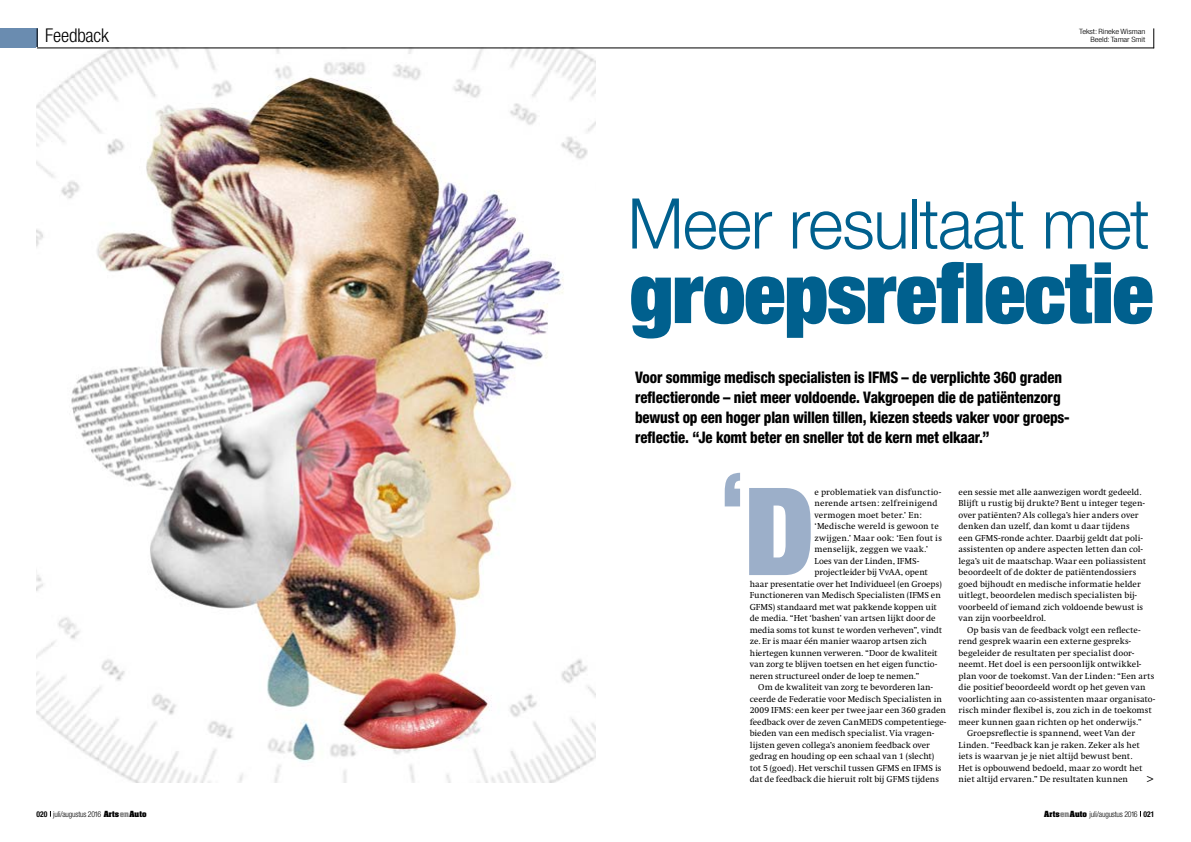
<style>
.page{position:relative;width:1191px;height:842px;background:#fff}
.page>*{position:absolute;margin:0;border:0;box-sizing:border-box;transform-origin:0 0}
.t1{font:900 expanded 121.9px "Helvetica Neue";color:#9cafc9}
.t2{font:900 expanded 84px "Helvetica Neue";letter-spacing:-.005em;color:#00608e}
.t3{font:300 70px "Helvetica Neue";letter-spacing:-.02em;color:#00608e;scale:.96 1}
.t4{font:300 condensed 19px "Helvetica Neue";letter-spacing:-.01em;color:#000}
.t5{font:800 condensed 16px/20px "Helvetica Neue";letter-spacing:-.01em;color:#000;scale:.92 1}
.t6{font:12px "Helvetica Neue";color:#000}
.t7{font:9px/11.5px "AA Swift";letter-spacing:.005em;color:#000}
.t8{font:9px "AA Swift";letter-spacing:-.015em;color:#000}
.t9{font:300 condensed 8px "Helvetica Neue";letter-spacing:-.02em;color:#000}
.t10{font:300 condensed 7.3px/8.3px "Helvetica Neue";letter-spacing:-.01em;color:#000;text-align:right;scale:1.21 1}
.s1{font-weight:700}
.s2{font-family:"Aachen";font-weight:700;font-stretch:normal;font-size:7.2px}
.s3{font-family:"Aachen";font-weight:700;font-stretch:normal;font-size:7.2px;color:#878787}
</style>
<div class="page">
<div style="left:0;top:28px;width:37px;height:20px;background:#6a8cb0"></div>
<svg style="left:37px;top:28px;width:1px;height:20px"></svg>
<svg style="left:1153px;top:28px;width:1px;height:20px"></svg>
<img style="left:37px;top:49px;width:558px;height:733px">
<hr style="left:37px;top:48px;width:1117px;height:1px;background:#000">
<h3 class="t4" style="left:45px;top:24px;width:65px">Feedback</h3>
<p class="t10" style="left:1079px;top:27px;width:56px">Tekst: Rineke Wisman<br>Beeld: Tamar Smit</p>
<h3 class="t3" style="left:627px;top:181px;width:545px">Meer resultaat met</h3>
<h2 class="t2" style="left:629px;top:239px;width:525px">groepsreflectie</h2>
<p class="t5" style="left:635px;top:367px;width:474px">Voor sommige medisch specialisten is IFMS – de verplichte 360 graden reflectieronde – niet meer voldoende. Vakgroepen die de patiëntenzorg bewust op een hoger plan willen tillen, kiezen steeds vaker voor groeps&shy;reflectie. “Je komt beter en sneller tot de kern met elkaar.”</p>
<h1 class="t1" style="left:721px;top:454px;width:95px">D<sup>‘</sup></h1>
<p class="t7" style="left:814px;top:486px;width:128px">e problematiek van disfunctio-</p>
<p class="t7" style="left:814px;top:497px;width:124px">nerende artsen: zelfreinigend</p>
<p class="t7" style="left:814px;top:509px;width:109px">vermogen moet beter.’ En:</p>
<p class="t7" style="left:814px;top:520px;width:126px">‘Medische wereld is gewoon te</p>
<p class="t7" style="left:814px;top:532px;width:129px">zwijgen.’ Maar ook: ‘Een fout is</p>
<p class="t7" style="left:814px;top:544px;width:115px">menselijk, zeggen we vaak.’</p>
<p class="t7" style="left:814px;top:555px;width:106px">Loes van der Linden, IFMS-</p>
<p class="t8" style="left:814px;top:567px;width:115px">projectleider bij VvAA, opent</p>
<p class="t7" style="left:750px;top:578px;width:193px">haar presentatie over het Individueel (en Groeps)</p>
<p class="t7" style="left:750px;top:590px;width:192px">Functioneren van Medisch Specialisten (IFMS en</p>
<p class="t7" style="left:750px;top:601px;width:189px">GFMS) standaard met wat pakkende koppen uit</p>
<p class="t7" style="left:750px;top:613px;width:187px">de media. “Het ‘bashen’ van artsen lijkt door de</p>
<p class="t7" style="left:750px;top:624px;width:194px">media soms tot kunst te worden verheven”, vindt</p>
<p class="t7" style="left:750px;top:636px;width:179px">ze. Er is maar één manier waarop artsen zich</p>
<p class="t7" style="left:750px;top:647px;width:189px">hiertegen kunnen verweren. “Door de kwaliteit</p>
<p class="t7" style="left:750px;top:659px;width:189px">van zorg te blijven toetsen en het eigen functio-</p>
<p class="t7" style="left:750px;top:670px;width:171px">neren structureel onder de loep te nemen.”</p>
<p class="t7" style="left:758px;top:682px;width:176px">Om de kwaliteit van zorg te bevorderen lan-</p>
<p class="t7" style="left:750px;top:693px;width:194px">ceerde de Federatie voor Medisch Specialisten in</p>
<p class="t7" style="left:750px;top:705px;width:198px">2009 IFMS: een keer per twee jaar een 360 graden</p>
<p class="t7" style="left:750px;top:716px;width:198px">feedback over de zeven CanMEDS competentiege-</p>
<p class="t7" style="left:750px;top:728px;width:186px">bieden van een medisch specialist. Via vragen-</p>
<p class="t7" style="left:750px;top:739px;width:182px">lijsten geven collega’s anoniem feedback over</p>
<p class="t7" style="left:750px;top:751px;width:186px">gedrag en houding op een schaal van 1 (slecht)</p>
<p class="t7" style="left:750px;top:762px;width:193px">tot 5 (goed). Het verschil tussen GFMS en IFMS is</p>
<p class="t7" style="left:750px;top:774px;width:191px">dat de feedback die hieruit rolt bij GFMS tijdens</p>
<p class="t7" style="left:958px;top:486px;width:189px">een sessie met alle aanwezigen wordt gedeeld.<br>Blijft u rustig bij drukte? Bent u integer tegen&shy;over patiënten? Als collega’s hier anders over denken dan uzelf, dan komt u daar tijdens een GFMS-ronde achter. Daarbij geldt dat poli&shy;assistenten op andere aspecten letten dan col&shy;lega’s uit de maatschap. Waar een poliassistent beoordeelt of de dokter de patiëntendossiers goed bijhoudt en medische informatie helder uitlegt, beoordelen medisch specialisten bij&shy;voorbeeld of iemand zich voldoende bewust is van zijn voorbeeldrol.</p>
<p class="t7" style="left:967px;top:624px;width:175px">Op basis van de feedback volgt een reflecte-</p>
<p class="t7" style="left:958px;top:636px;width:174px">rend gesprek waarin een externe gespreks-</p>
<p class="t7" style="left:958px;top:647px;width:177px">begeleider de resultaten per specialist door-</p>
<p class="t7" style="left:958px;top:659px;width:184px">neemt. Het doel is een persoonlijk ontwikkel-</p>
<p class="t7" style="left:958px;top:670px;width:197px">plan voor de toekomst. Van der Linden: “Een arts</p>
<p class="t7" style="left:958px;top:682px;width:189px">die positief beoordeeld wordt op het geven van</p>
<p class="t7" style="left:958px;top:693px;width:198px">voorlichting aan co-assistenten maar organisato-</p>
<p class="t7" style="left:958px;top:705px;width:195px">risch minder flexibel is, zou zich in de toekomst</p>
<p class="t7" style="left:958px;top:716px;width:185px">meer kunnen gaan richten op het onderwijs.”</p>
<p class="t7" style="left:967px;top:728px;width:169px">Groepsreflectie is spannend, weet Van der</p>
<p class="t7" style="left:958px;top:739px;width:183px">Linden. “Feedback kan je raken. Zeker als het</p>
<p class="t7" style="left:958px;top:751px;width:175px">iets is waarvan je je niet altijd bewust bent.</p>
<p class="t7" style="left:958px;top:762px;width:185px">Het is opbouwend bedoeld, maar zo wordt het</p>
<p class="t7" style="left:958px;top:774px;width:171px">niet altijd ervaren.” De resultaten kunnen</p>
<h3 class="t6" style="left:1153px;top:787px;width:9px;rotate:-180deg">&lt;</h3>
<p class="t9" style="left:37px;top:809px;width:111px"><span class="s1">020</span> juli/augustus 2016 <span class="s2">Arts</span><span class="s3">en</span><span class="s2">Auto</span></p>
<p class="t9" style="left:1044px;top:809px;width:111px"><span class="s2">Arts</span><span class="s3">en</span><span class="s2">Auto</span> juli/augustus 2016 <span class="s1">021</span></p>
</div>
